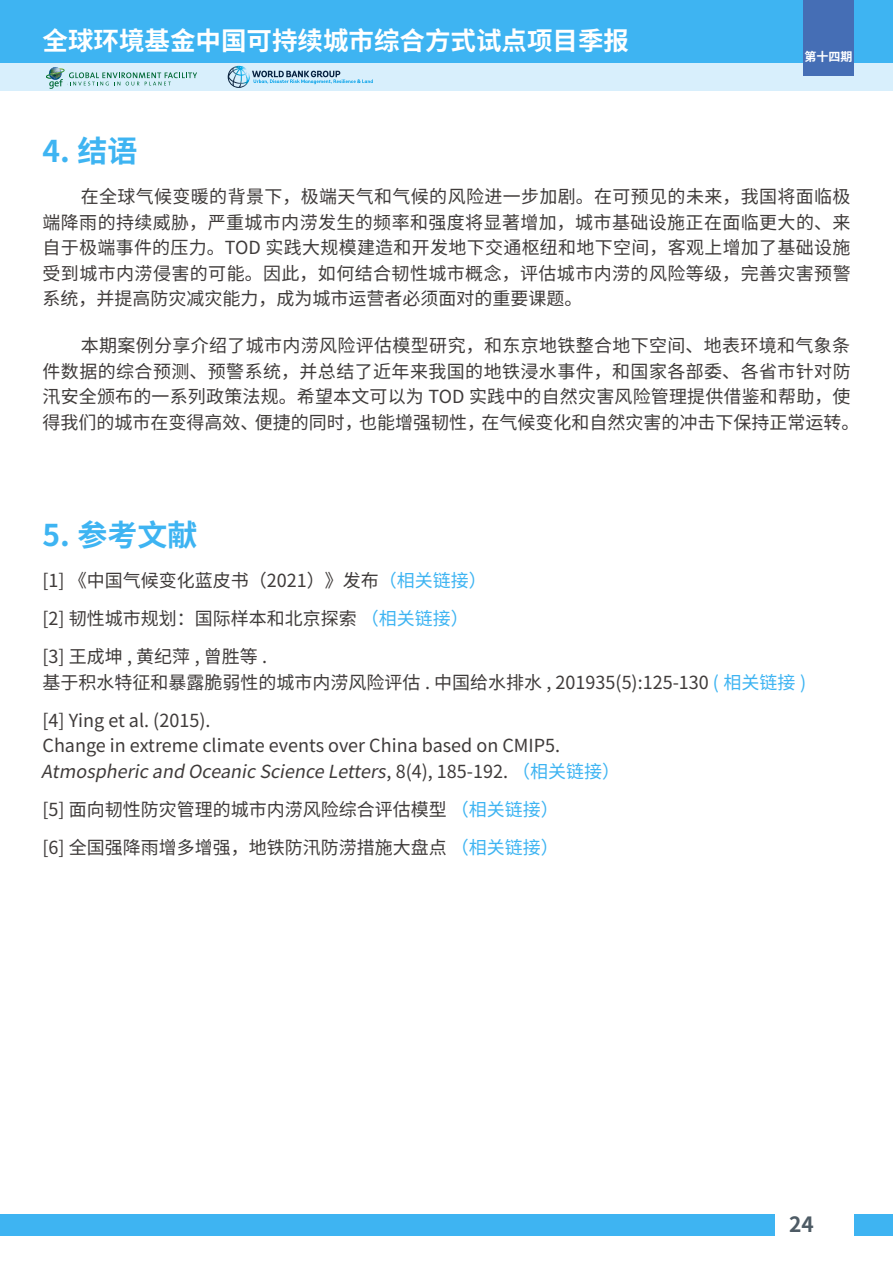
<style>
.page{position:relative;width:893px;height:1263px;background:#fff}
.page>*{position:absolute;margin:0;border:0;box-sizing:border-box;transform-origin:0 0}
.t1{font:700 30px "Source Han Sans CN";color:#3eb4f2}
.t2{font:700 25.5px "Source Han Sans CN";color:#fff}
.t3{font:700 21px "Source Han Sans CN";color:#4e5b65}
.t4{font:18px/25.5px "Source Han Sans CN";color:#3f3b3a}
.t5{font:700 12px "Source Han Sans CN";color:#fff}
.s1{color:#3eb4f2}
.s2{font-style:italic}
</style>
<div class="page">
<div style="left:0;top:60px;width:893px;height:31px;background:#d8effc"></div>
<div style="left:0;top:0;width:893px;height:63px;background:#3eb4f2"></div>
<div style="left:0;top:1214px;width:775px;height:21px;background:#3eb4f2"></div>
<div style="left:855px;top:1214px;width:38px;height:21px;background:#3eb4f2"></div>
<div style="left:803px;top:0;width:51px;height:76px;background:#456eb5"></div>
<svg style="left:46px;top:67px;width:151px;height:22px"></svg>
<svg style="left:228px;top:66px;width:145px;height:22px"></svg>
<h2 class="t2" style="left:43px;top:26px;width:588px">全球环境基金中国可持续城市综合方式试点项目季报</h2>
<h1 class="t1" style="left:43px;top:135px;width:96px">4. 结语</h1>
<p class="t5" style="left:804px;top:50px;width:49px">第十四期</p>
<p class="t4" style="left:43px;top:184px;width:810px;text-align:justify;text-indent:38px">在全球气候变暖的背景下，极端天气和气候的风险进一步加剧。在可预见的未来，我国将面临极端降雨的持续威胁，严重城市内涝发生的频率和强度将显著增加，城市基础设施正在面临更大的、来自于极端事件的压力。TOD 实践大规模建造和开发地下交通枢纽和地下空间，客观上增加了基础设施受到城市内涝侵害的可能。因此，如何结合韧性城市概念，评估城市内涝的风险等级，完善灾害预警系统，并提高防灾减灾能力，成为城市运营者必须面对的重要课题。</p>
<p class="t4" style="left:43px;top:333px;width:818px;text-indent:38px">本期案例分享介绍了城市内涝风险评估模型研究，和东京地铁整合地下空间、地表环境和气象条件数据的综合预测、预警系统，并总结了近年来我国的地铁浸水事件，和国家各部委、各省市针对防汛安全颁布的一系列政策法规。希望本文可以为 TOD 实践中的自然灾害风险管理提供借鉴和帮助，使得我们的城市在变得高效、便捷的同时，也能增强韧性，在气候变化和自然灾害的冲击下保持正常运转。</p>
<h1 class="t1" style="left:43px;top:518px;width:156px">5. 参考文献</h1>
<p class="t4" style="left:43px;top:561px;width:446px;line-height:38.2px">[1] 《中国气候变化蓝皮书（2021）》发布<span class="s1">（相关链接）</span>[2] 韧性城市规划：国际样本和北京探索 <span class="s1">（相关链接）</span>[3] 王成坤 , 黄纪萍 , 曾胜等 .</p>
<p class="t4" style="left:43px;top:663px;width:765px;line-height:38.2px">基于积水特征和暴露脆弱性的城市内涝风险评估 . 中国给水排水 , 201935(5):125-130 <span class="s1">( 相关链接 ) </span>[4] Ying et al. (2015).</p>
<p class="t4" style="left:41px;top:733px;width:580px">Change in extreme climate events over China based on CMIP5.<br><span class="s2">AtmosphericandOceanicScienceLetters</span>, 8 (4 ) , 1 8 5 - 1 9 2 . <span class="s1">（相关链接）</span></p>
<p class="t4" style="left:43px;top:791px;width:518px;line-height:38.2px">[5] 面向韧性防灾管理的城市内涝风险综合评估模型 <span class="s1">（相关链接）</span>[6] 全国强降雨增多增强，地铁防汛防涝措施大盘点 <span class="s1">（相关链接）</span></p>
<p class="t3" style="left:789px;top:1212px;width:26px">24</p>
</div>
